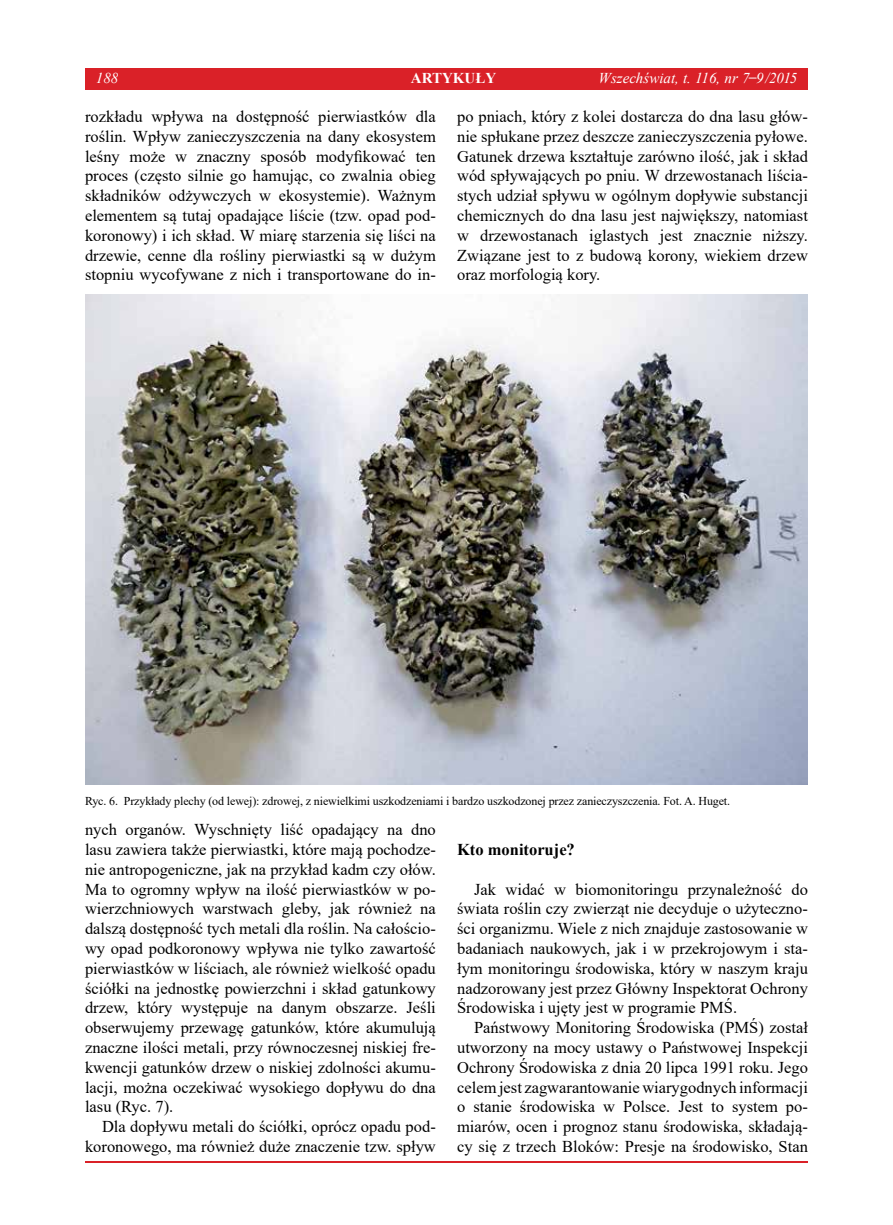
<style>
.page{position:relative;width:893px;height:1225px;background:#fff}
.page>*{position:absolute;margin:0;border:0;box-sizing:border-box;transform-origin:0 0}
.t1{font:16.5px/19.8px "Times New Roman";color:#000;text-align:justify}
.t2{font:700 16.5px "Times New Roman";color:#000}
.t3{font:italic 15px "Times New Roman";color:#fff}
.t4{font:700 15px "Times New Roman";color:#fff}
.t5{font:12px "Times New Roman";letter-spacing:-.01em;color:#000}
.s1{font-style:normal}
</style>
<div class="page">
<hr style="left:85px;top:1161px;width:723px;height:1px;background:#da2128">
<img style="left:85px;top:295px;width:723px;height:489px">
<div style="left:85px;top:68px;width:723px;height:21px;background:#da2128"></div>
<p class="t3" style="left:96px;top:68px;width:24px">188</p>
<p class="t4" style="left:411px;top:67px;width:87px">ARTYKUŁY</p>
<p class="t3" style="left:598px;top:68px;width:200px">Wszechświat, t. 116, nr 7 <span class="s1">̶</span>9/2015</p>
<p class="t1" style="left:85px;top:106px;width:352px">rozkładu wpływa na dostępność pierwiastków dla roślin. Wpływ zanieczyszczenia na dany ekosystem leśny może w znaczny sposób modyfikować ten proces (często silnie go hamując, co zwalnia obieg składników odżywczych w ekosystemie). Ważnym elementem są tutaj opadające liście (tzw. opad pod&shy;koronowy) i ich skład. W miarę starzenia się liści na drzewie, cenne dla rośliny pierwiastki są w dużym stopniu wycofywane z nich i transportowane do in-</p>
<p class="t1" style="left:457px;top:106px;width:352px">po pniach, który z kolei dostarcza do dna lasu głów&shy;nie spłukane przez deszcze zanieczyszczenia pyłowe.<br>Gatunek drzewa kształtuje zarówno ilość, jak i skład wód spływających po pniu. W drzewostanach liścia&shy;stych udział spływu w ogólnym dopływie substancji chemicznych do dna lasu jest największy, natomiast w drzewostanach iglastych jest znacznie niższy.<br>Związane jest to z budową korony, wiekiem drzew oraz morfologią kory.</p>
<p class="t5" style="left:85px;top:793px;width:647px">Ryc. 6. Przykłady plechy (od lewej): zdrowej, z niewielkimi uszkodzeniami i bardzo uszkodzonej przez zanieczyszczenia. Fot. A. Huget.</p>
<p class="t1" style="left:85px;top:819px;width:352px">nych organów. Wyschnięty liść opadający na dno lasu zawiera także pierwiastki, które mają pochodze&shy;nie antropogeniczne, jak na przykład kadm czy ołów.<br>Ma to ogromny wpływ na ilość pierwiastków w po&shy;wierzchniowych warstwach gleby, jak również na dalszą dostępność tych metali dla roślin. Na całościo&shy;wy opad podkoronowy wpływa nie tylko zawartość pierwiastków w liściach, ale również wielkość opadu ściółki na jednostkę powierzchni i skład gatunkowy drzew, który występuje na danym obszarze. Jeśli obserwujemy przewagę gatunków, które akumulują znaczne ilości metali, przy równoczesnej niskiej fre&shy;kwencji gatunków drzew o niskiej zdolności akumu&shy;lacji, można oczekiwać wysokiego dopływu do dna lasu (Ryc. 7).</p>
<p class="t1" style="left:85px;top:1116px;width:352px;text-align:right">Dla dopływu metali do ściółki, oprócz opadu pod&shy;koronowego, ma również duże znaczenie tzw. spływ</p>
<p class="t2" style="left:457px;top:837px;width:119px">Kto monitoruje?</p>
<p class="t1" style="left:457px;top:878px;width:352px;text-indent:17px">Jak widać w biomonitoringu przynależność do świata roślin czy zwierząt nie decyduje o użyteczno&shy;ści organizmu. Wiele z nich znajduje zastosowanie w badaniach naukowych, jak i w przekrojowym i sta&shy;łym monitoringu środowiska, który w naszym kraju nadzorowany jest przez Główny Inspektorat Ochrony Środowiska i ujęty jest w programie PMŚ.</p>
<p class="t1" style="left:457px;top:1017px;width:352px;text-indent:17px">Państwowy Monitoring Środowiska (PMŚ) został utworzony na mocy ustawy o Państwowej Inspekcji Ochrony Środowiska z dnia 20 lipca 1991 roku. Jego celem jest zagwarantowanie wiarygodnych informacji o stanie środowiska w Polsce. Jest to system po&shy;miarów, ocen i prognoz stanu środowiska, składają&shy;cy się z trzech Bloków: Presje na środowisko, Stan</p>
</div>
